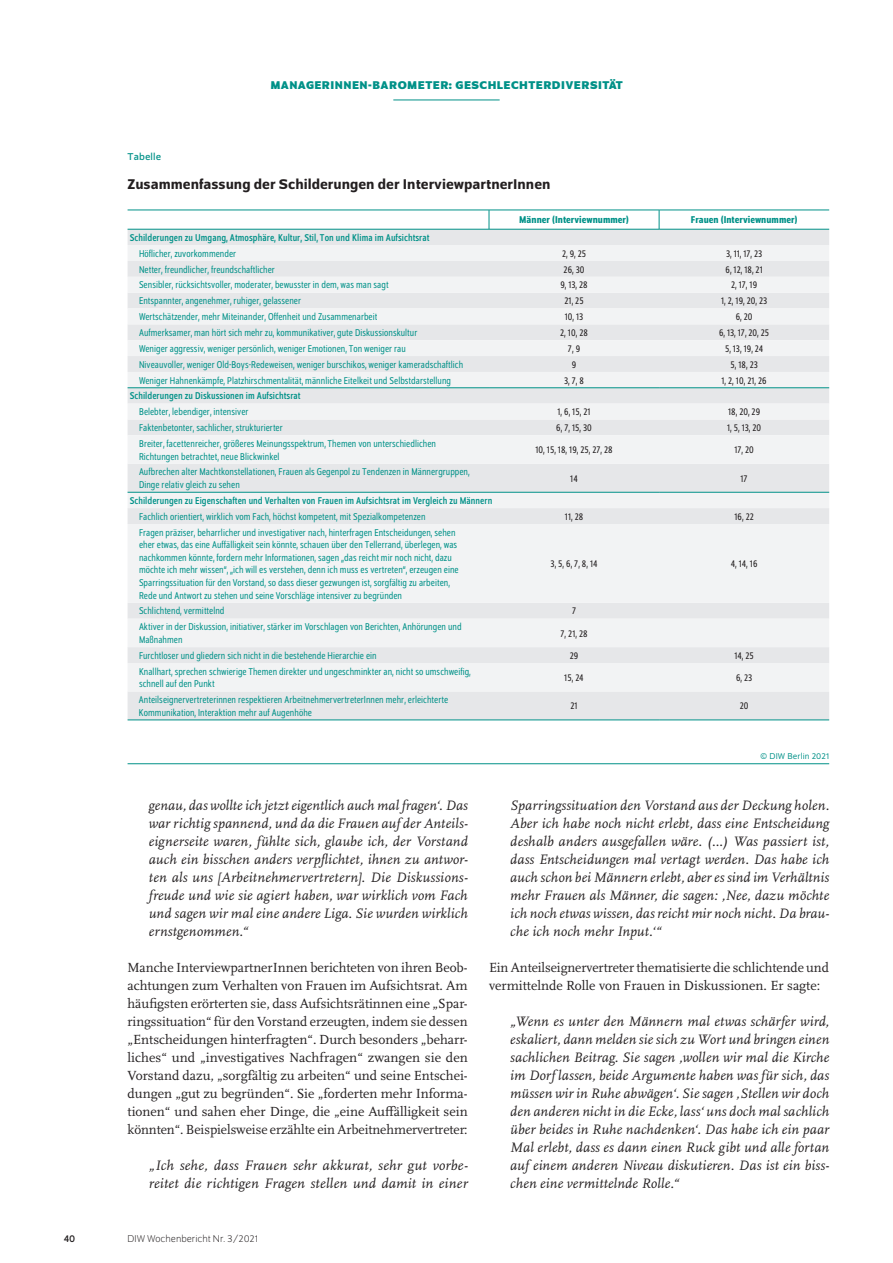
<style>
.page{position:relative;width:893px;height:1263px;background:#fff}
.page>*{position:absolute;margin:0;border:0;box-sizing:border-box;transform-origin:0 0}
.t1{font:500 15px "Schumpeter";color:#231f20}
.t2{font:italic 14.25px/18px "Scala Pro";letter-spacing:.01em;color:#231f20;text-align:justify}
.t3{font:13.8px/18px "Scala Pro";letter-spacing:-.005em;color:#231f20}
.t4{font:700 12px "Schumpeter";letter-spacing:.04em;color:#009188}
.t5{font:semi-condensed 10.5px/12.6px "Schumpeter Blond";letter-spacing:.005em;color:#009188}
.t6{font:semi-condensed 10.5px "Schumpeter Blond";letter-spacing:.005em;color:#231f20}
.t7{font:semi-condensed 10.5px "Schumpeter";letter-spacing:.005em;color:#009188}
.t8{font:500 semi-condensed 10.5px "Schumpeter";letter-spacing:.005em;color:#009188}
.t9{font:300 10.5px "Schumpeter";color:#231f20}
.t10{font:10.5px "Schumpeter";letter-spacing:.01em;color:#009188}
.t11{font:10.5px "Schumpeter";color:#231f20}
.t12{font:9px "Schumpeter Blond";letter-spacing:.01em;color:#009188}
</style>
<div class="page">
<hr style="left:393px;top:100px;width:107px;height:1px;background:#009188">
<div style="left:128px;top:230px;width:701px;height:490px;background:#e6e7e9"></div>
<svg style="left:128px;top:245px;width:701px;height:446px;fill:#f2f3f4"></svg>
<svg style="left:128px;top:211px;width:701px;height:18px"></svg>
<hr style="left:128px;top:210px;width:361px;height:1px;background:#009188">
<hr style="left:489px;top:210px;width:170px;height:1px;background:#009188">
<hr style="left:659px;top:210px;width:170px;height:1px;background:#009188">
<hr style="left:128px;top:229px;width:361px;height:1px;background:#009188">
<hr style="left:489px;top:229px;width:170px;height:1px;background:#009188">
<hr style="left:659px;top:229px;width:170px;height:1px;background:#009188">
<hr style="left:128px;top:720px;width:361px;height:1px;background:#009188">
<hr style="left:489px;top:720px;width:170px;height:1px;background:#009188">
<hr style="left:659px;top:720px;width:170px;height:1px;background:#009188">
<hr style="left:128px;top:387px;width:361px;height:1px;background:#009188">
<hr style="left:489px;top:387px;width:170px;height:1px;background:#009188">
<hr style="left:659px;top:387px;width:170px;height:1px;background:#009188">
<hr style="left:128px;top:492px;width:361px;height:1px;background:#009188">
<hr style="left:489px;top:492px;width:170px;height:1px;background:#009188">
<hr style="left:659px;top:492px;width:170px;height:1px;background:#009188">
<hr style="left:128px;top:763px;width:701px;height:1px;background:#009188">
<p class="t4" style="left:270px;top:79px;width:354px">MANAGERINNEN-BAROMETER: GESCHLECHTERDIVERSITÄT</p>
<p class="t10" style="left:128px;top:151px;width:35px">Tabelle</p>
<h1 class="t1" style="left:128px;top:176px;width:424px">Zusammenfassung der Schilderungen der InterviewpartnerInnen</h1>
<p class="t8" style="left:519px;top:214px;width:111px">Männer (Interviewnummer)</p>
<p class="t8" style="left:691px;top:214px;width:108px">Frauen (Interviewnummer)</p>
<p class="t7" style="left:130px;top:232px;width:301px">Schilderungen zu Umgang, Atmosphäre, Kultur, Stil, Ton und Klima im Aufsichtsrat</p>
<p class="t5" style="left:139px;top:247px;width:99px">Höflicher, zuvorkommender</p>
<p class="t6" style="left:562px;top:248px;width:26px">2, 9, 25</p>
<p class="t6" style="left:726px;top:248px;width:38px">3, 11, 17, 23</p>
<p class="t5" style="left:139px;top:263px;width:137px">Netter, freundlicher, freundschaftlicher</p>
<p class="t6" style="left:564px;top:264px;width:22px">26, 30</p>
<p class="t6" style="left:725px;top:264px;width:39px">6, 12, 18, 21</p>
<p class="t5" style="left:139px;top:279px;width:251px">Sensibler, rücksichtsvoller, moderater, bewusster in dem, was man sagt</p>
<p class="t6" style="left:560px;top:280px;width:29px">9, 13, 28</p>
<p class="t6" style="left:731px;top:280px;width:28px">2, 17, 19</p>
<p class="t5" style="left:139px;top:295px;width:164px">Entspannter, angenehmer, ruhiger, gelassener</p>
<p class="t6" style="left:564px;top:296px;width:21px">21, 25</p>
<p class="t6" style="left:721px;top:296px;width:47px">1, 2, 19, 20, 23</p>
<p class="t5" style="left:139px;top:311px;width:240px">Wertschätzender, mehr Miteinander, Offenheit und Zusammenarbeit</p>
<p class="t6" style="left:565px;top:312px;width:20px">10, 13</p>
<p class="t6" style="left:736px;top:312px;width:18px">6, 20</p>
<p class="t5" style="left:139px;top:327px;width:280px">Aufmerksamer, man hört sich mehr zu, kommunikativer, gute Diskussionskultur</p>
<p class="t6" style="left:560px;top:327px;width:29px">2, 10, 28</p>
<p class="t6" style="left:719px;top:327px;width:52px">6, 13, 17, 20, 25</p>
<p class="t5" style="left:139px;top:342px;width:268px">Weniger aggressiv, weniger persönlich, weniger Emotionen, Ton weniger rau</p>
<p class="t6" style="left:568px;top:343px;width:14px">7, 9</p>
<p class="t6" style="left:725px;top:343px;width:40px">5, 13, 19, 24</p>
<p class="t5" style="left:139px;top:358px;width:326px">Niveauvoller, weniger Old-Boys-Redeweisen, weniger burschikos, weniger kameradschaftlich</p>
<p class="t6" style="left:572px;top:359px;width:6px">9</p>
<p class="t6" style="left:730px;top:359px;width:29px">5, 18, 23</p>
<p class="t5" style="left:139px;top:374px;width:314px">Weniger Hahnenkämpfe, Platzhirschmentalität, männliche Eitelkeit und Selbstdarstellung</p>
<p class="t6" style="left:564px;top:375px;width:21px">3, 7, 8</p>
<p class="t6" style="left:722px;top:375px;width:47px">1, 2, 10, 21, 26</p>
<p class="t7" style="left:130px;top:391px;width:172px">Schilderungen zu Diskussionen im Aufsichtsrat</p>
<p class="t5" style="left:139px;top:406px;width:111px">Belebter, lebendiger, intensiver</p>
<p class="t6" style="left:558px;top:407px;width:34px">1, 6, 15, 21</p>
<p class="t6" style="left:728px;top:407px;width:34px">18, 20, 29</p>
<p class="t5" style="left:139px;top:422px;width:145px">Faktenbetonter, sachlicher, strukturierter</p>
<p class="t6" style="left:556px;top:423px;width:37px">6, 7, 15, 30</p>
<p class="t6" style="left:727px;top:423px;width:35px">1, 5, 13, 20</p>
<p class="t5" style="left:139px;top:438px;width:299px">Breiter, facettenreicher, größeres Meinungsspektrum, Themen von unterschiedlichen<br>Richtungen betrachtet, neue Blickwinkel</p>
<p class="t6" style="left:535px;top:445px;width:79px">10, 15, 18, 19, 25, 27, 28</p>
<p class="t6" style="left:734px;top:445px;width:21px">17, 20</p>
<p class="t5" style="left:139px;top:466px;width:332px">Aufbrechen alter Machtkonstellationen, Frauen als Gegenpol zu Tendenzen in Männergruppen,<br>Dinge relativ gleich zu sehen</p>
<p class="t6" style="left:570px;top:473px;width:9px">14</p>
<p class="t6" style="left:741px;top:473px;width:9px">17</p>
<p class="t7" style="left:130px;top:495px;width:364px">Schilderungen zu Eigenschaften und Verhalten von Frauen im Aufsichtsrat im Vergleich zu Männern</p>
<p class="t5" style="left:139px;top:510px;width:288px">Fachlich orientiert, wirklich vom Fach, höchst kompetent, mit Spezialkompetenzen</p>
<p class="t6" style="left:565px;top:511px;width:20px">11, 28</p>
<p class="t6" style="left:734px;top:511px;width:21px">16, 22</p>
<p class="t5" style="left:139px;top:526px;width:321px">Fragen präziser, beharrlicher und investigativer nach, hinterfragen Entscheidungen, sehen eher etwas, das eine Auffälligkeit sein könnte, schauen über den Tellerrand, überlegen, was nachkommen könnte, fordern mehr Informationen, sagen „das reicht mir noch nicht, dazu möchte ich mehr wissen“, „ich will es verstehen, denn ich muss es vertreten“, erzeugen eine Sparringssituation für den Vorstand, so dass dieser gezwungen ist, sorgfältig zu arbeiten, Rede und Antwort zu stehen und seine Vorschläge intensiver zu begründen</p>
<p class="t6" style="left:551px;top:559px;width:48px">3, 5, 6, 7, 8, 14</p>
<p class="t6" style="left:731px;top:559px;width:28px">4, 14, 16</p>
<p class="t5" style="left:139px;top:605px;width:87px">Schlichtend, vermittelnd</p>
<p class="t6" style="left:572px;top:606px;width:6px">7</p>
<p class="t5" style="left:139px;top:621px;width:324px">Aktiver in der Diskussion, initiativer, stärker im Vorschlagen von Berichten, Anhörungen und<br>Maßnahmen</p>
<p class="t6" style="left:560px;top:628px;width:28px">7, 21, 28</p>
<p class="t5" style="left:139px;top:649px;width:239px">Furchtloser und gliedern sich nicht in die bestehende Hierarchie ein</p>
<p class="t6" style="left:570px;top:650px;width:10px">29</p>
<p class="t6" style="left:734px;top:650px;width:21px">14, 25</p>
<p class="t5" style="left:139px;top:665px;width:333px">Knallhart, sprechen schwierige Themen direkter und ungeschminkter an, nicht so umschweifig, schnell auf den Punkt</p>
<p class="t6" style="left:564px;top:672px;width:21px">15, 24</p>
<p class="t6" style="left:736px;top:672px;width:18px">6, 23</p>
<p class="t5" style="left:139px;top:694px;width:311px">Anteilseignervertreterinnen respektieren ArbeitnehmervertreterInnen mehr, erleichterte<br>Kommunikation, Interaktion mehr auf Augenhöhe</p>
<p class="t6" style="left:570px;top:701px;width:9px">21</p>
<p class="t6" style="left:740px;top:701px;width:10px">20</p>
<p class="t2" style="left:149px;top:796px;width:320px">genau, das wollte ich jetzt eigentlich auch mal fragen‘. Das war richtig spannend, und da die Frauen auf der Anteils&shy;eignerseite waren, fühlte sich, glaube ich, der Vorstand auch ein bisschen anders verpflichtet, ihnen zu antwor&shy;ten als uns [Arbeitnehmervertretern]. Die Diskussions&shy;freude und wie sie agiert haben, war wirklich vom Fach und sagen wir mal eine andere Liga. Sie wurden wirklich ernstgenommen.“</p>
<p class="t3" style="left:128px;top:958px;width:342px;text-align:justify">Manche InterviewpartnerInnen berichteten von ihren Beob&shy;achtungen zum Verhalten von Frauen im Aufsichtsrat. Am häufigsten erörterten sie, dass Aufsichtsrätinnen eine „Spar&shy;ringssituation“ für den Vorstand erzeugten, indem sie dessen „Entscheidungen hinterfragten“. Durch besonders „beharr&shy;liches“ und „investigatives Nachfragen“ zwangen sie den Vorstand dazu, „sorgfältig zu arbeiten“ und seine Entschei&shy;dungen „gut zu begründen“. Sie „forderten mehr Informa&shy;tionen“ und sahen eher Dinge, die „eine Auffälligkeit sein könnten“. Beispielsweise erzählte ein Arbeitnehmervertreter:</p>
<h2 class="t2" style="left:149px;top:1156px;width:320px">„Ich sehe, dass Frauen sehr akkurat, sehr gut vorbe&shy;reitet die richtigen Fragen stellen und damit in einer</h2>
<p class="t11" style="left:64px;top:1233px;width:13px">40</p>
<p class="t9" style="left:128px;top:1234px;width:132px">DIW Wochenbericht Nr. 3/2021</p>
<p class="t12" style="left:760px;top:752px;width:70px">© DIW Berlin 2021</p>
<p class="t2" style="left:510px;top:796px;width:320px">Sparringssituation den Vorstand aus der Deckung holen.<br>Aber ich habe noch nicht erlebt, dass eine Entscheidung deshalb anders ausgefallen wäre. (…) Was passiert ist, dass Entscheidungen mal vertagt werden. Das habe ich auch schon bei Männern erlebt, aber es sind im Verhältnis mehr Frauen als Männer, die sagen: ‚Nee, dazu möchte ich noch etwas wissen, das reicht mir noch nicht. Da brau&shy;che ich noch mehr Input.‘“</p>
<h3 class="t3" style="left:489px;top:958px;width:341px">Ein Anteilseignervertreter thematisierte die schlichtende und vermittelnde Rolle von Frauen in Diskussionen. Er sagte:</h3>
<p class="t2" style="left:510px;top:1012px;width:320px">„Wenn es unter den Männern mal etwas schärfer wird, eskaliert, dann melden sie sich zu Wort und bringen einen sachlichen Beitrag. Sie sagen ‚wollen wir mal die Kirche im Dorf lassen, beide Argumente haben was für sich, das müssen wir in Ruhe abwägen‘. Sie sagen ‚Stellen wir doch den anderen nicht in die Ecke, lass‘ uns doch mal sachlich über beides in Ruhe nachdenken‘. Das habe ich ein paar Mal erlebt, dass es dann einen Ruck gibt und alle fortan auf einem anderen Niveau diskutieren. Das ist ein biss&shy;chen eine vermittelnde Rolle.“</p>
</div>
